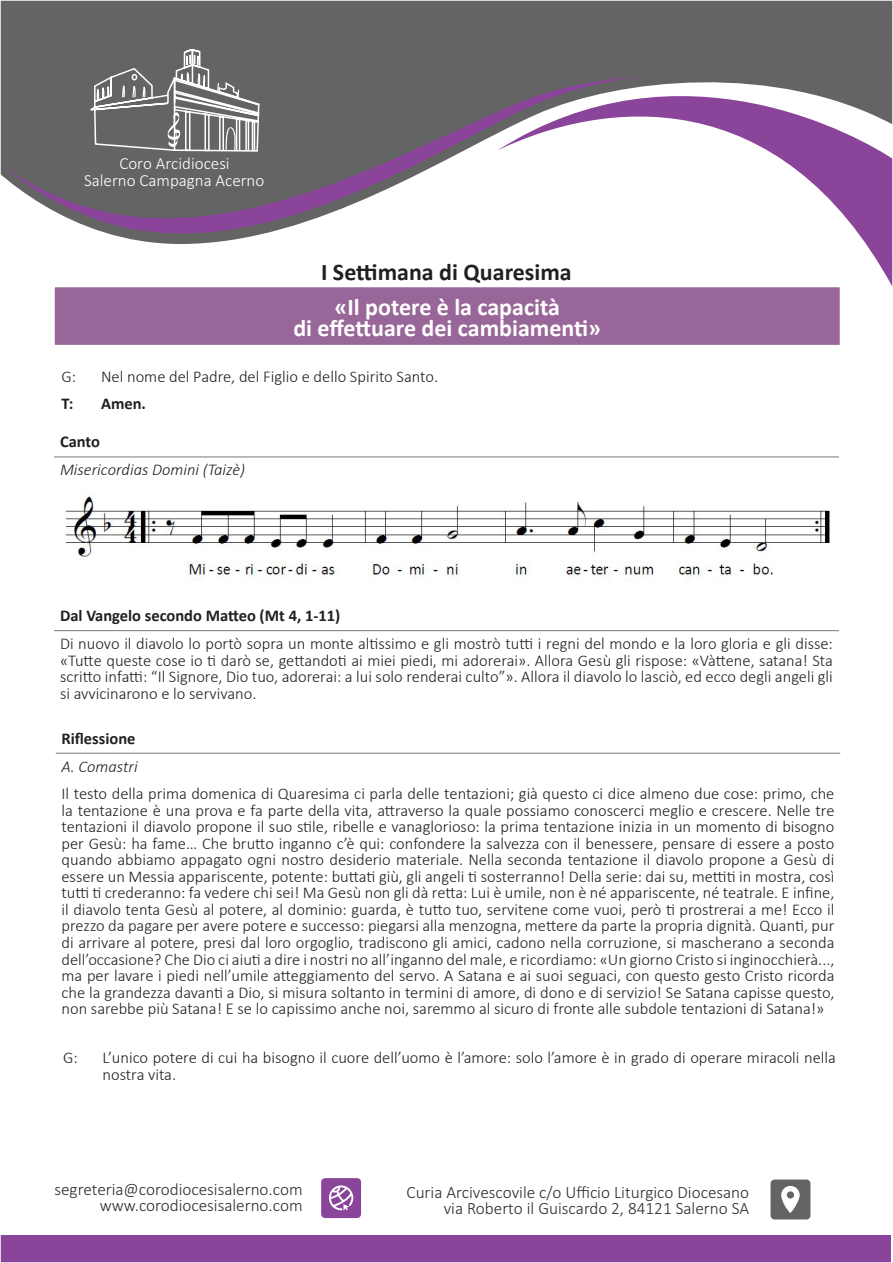
<style>
.page{position:relative;width:893px;height:1263px;background:#fff}
.page>*{position:absolute;margin:0;border:0;box-sizing:border-box;transform-origin:0 0}
.t1{font:700 24px "Calibri";color:#fff}
.t2{font:700 24px "Calibri";color:#231f20}
.t3{font:300 17.25px/16.2px "Calibri";color:#312f30;text-align:right}
.t4{font:300 16.95px/17px "Calibri";color:#fff;text-align:center}
.t5{font:300 16.5px/16.5px "Calibri";color:#231f20;text-align:justify}
.t6{font:700 16.5px "Calibri";color:#231f20}
.t7{font:italic 300 16.5px "Calibri";color:#231f20}
</style>
<div class="page">
<svg style="left:3px;top:3px;width:887px;height:241px;background:#717171"></svg>
<svg style="left:497px;top:34px;width:393px;height:248px"></svg>
<div style="left:770px;top:1179px;width:40px;height:40px;background:#646464;border-radius:4px"></div>
<svg style="left:781px;top:1186px;width:19px;height:27px"></svg>
<div style="left:321px;top:1178px;width:40px;height:40px;background:#8a459a;border-radius:4px"></div>
<svg style="left:329px;top:1185px;width:24px;height:26px"></svg>
<div style="left:0;top:1235px;width:891px;height:28px;background:#8a459a"></div>
<svg style="left:5px;top:76px;width:636px;height:157px;fill:#646464"></svg>
<svg style="left:87px;top:48px;width:173px;height:104px;background:#808080"></svg>
<hr style="left:56px;top:753px;width:784px;height:1px;background:#808285">
<hr style="left:54px;top:630px;width:785px;height:1px;background:#808285">
<div style="left:54px;top:286px;width:786px;height:60px;background:#969"></div>
<div style="left:53px;top:286px;width:788px;height:60px;border:2px solid #fff"></div>
<div style="left:53px;top:256px;width:787px;height:29px;background:#fff"></div>
<hr style="left:54px;top:456px;width:785px;height:1px;background:#808285">
<img style="left:66px;top:494px;width:764px;height:88px">
<p class="t4" style="left:84px;top:155px;width:182px">Coro Arcidiocesi<br>Salerno Campagna Acerno</p>
<p class="t2" style="left:321px;top:255px;width:252px">I Settimana di Quaresima</p>
<p class="t1" style="left:335px;top:290px;width:227px">«Il potere è la capacità</p>
<p class="t1" style="left:293px;top:311px;width:309px">di effettuare dei cambiamenti»</p>
<p class="t5" style="left:62px;top:368px;width:16px">G:</p>
<p class="t5" style="left:101px;top:368px;width:339px">Nel nome del Padre, del Figlio e dello Spirito Santo.</p>
<p class="t6" style="left:62px;top:392px;width:14px">T:</p>
<p class="t6" style="left:101px;top:392px;width:46px">Amen.</p>
<p class="t6" style="left:60px;top:430px;width:42px">Canto</p>
<p class="t7" style="left:60px;top:460px;width:187px">Misericordias Domini (Taizè)</p>
<p class="t6" style="left:60px;top:604px;width:282px">Dal Vangelo secondo Matteo (Mt 4, 1-11)</p>
<p class="t5" style="left:60px;top:635px;width:774px">Di nuovo il diavolo lo portò sopra un monte altissimo e gli mostrò tutti i regni del mondo e la loro gloria e gli disse: «Tutte queste cose io ti darò se, gettandoti ai miei piedi, mi adorerai». Allora Gesù gli rispose: «Vàttene, satana! Sta scritto infatti: “Il Signore, Dio tuo, adorerai: a lui solo renderai culto”». Allora il diavolo lo lasciò, ed ecco degli angeli gli si avvicinarono e lo servivano.</p>
<p class="t6" style="left:62px;top:727px;width:76px">Riflessione</p>
<p class="t7" style="left:62px;top:756px;width:78px">A. Comastri</p>
<p class="t5" style="left:62px;top:785px;width:774px">Il testo della prima domenica di Quaresima ci parla delle tentazioni; già questo ci dice almeno due cose: primo, che la tentazione è una prova e fa parte della vita, attraverso la quale possiamo conoscerci meglio e crescere. Nelle tre tentazioni il diavolo propone il suo stile, ribelle e vanaglorioso: la prima tentazione inizia in un momento di bisogno per Gesù: ha fame… Che brutto inganno c’è qui: confondere la salvezza con il benessere, pensare di essere a posto quando abbiamo appagato ogni nostro desiderio materiale. Nella seconda tentazione il diavolo propone a Gesù di essere un Messia appariscente, potente: buttati giù, gli angeli ti sosterranno! Della serie: dai su, mettiti in mostra, così tutti ti crederanno: fa vedere chi sei! Ma Gesù non gli dà retta: Lui è umile, non è né appariscente, né teatrale. E infine, il diavolo tenta Gesù al potere, al dominio: guarda, è tutto tuo, servitene come vuoi, però ti prostrerai a me! Ecco il prezzo da pagare per avere potere e successo: piegarsi alla menzogna, mettere da parte la propria dignità. Quanti, pur di arrivare al potere, presi dal loro orgoglio, tradiscono gli amici, cadono nella corruzione, si mascherano a seconda dell’occasione? Che Dio ci aiuti a dire i nostri no all’inganno del male, e ricordiamo: «Un giorno Cristo si inginocchierà..., ma per lavare i piedi nell’umile atteggiamento del servo. A Satana e ai suoi seguaci, con questo gesto Cristo ricorda che la grandezza davanti a Dio, si misura soltanto in termini di amore, di dono e di servizio! Se Satana capisse questo, non sarebbe più Satana! E se lo capissimo anche noi, saremmo al sicuro di fronte alle subdole tentazioni di Satana!»</p>
<p class="t5" style="left:63px;top:1049px;width:16px">G:</p>
<p class="t5" style="left:103px;top:1049px;width:735px">L’unico potere di cui ha bisogno il cuore dell’uomo è l’amore: solo l’amore è in grado di operare miracoli nella nostra vita.</p>
<p class="t3" style="left:54px;top:1181px;width:250px">segreteria@corodiocesisalerno.com www.corodiocesisalerno.com</p>
<p class="t3" style="left:406px;top:1184px;width:344px">Curia Arcivescovile c/o Ufficio Liturgico Diocesano via Roberto il Guiscardo 2, 84121 Salerno SA</p>
</div>
